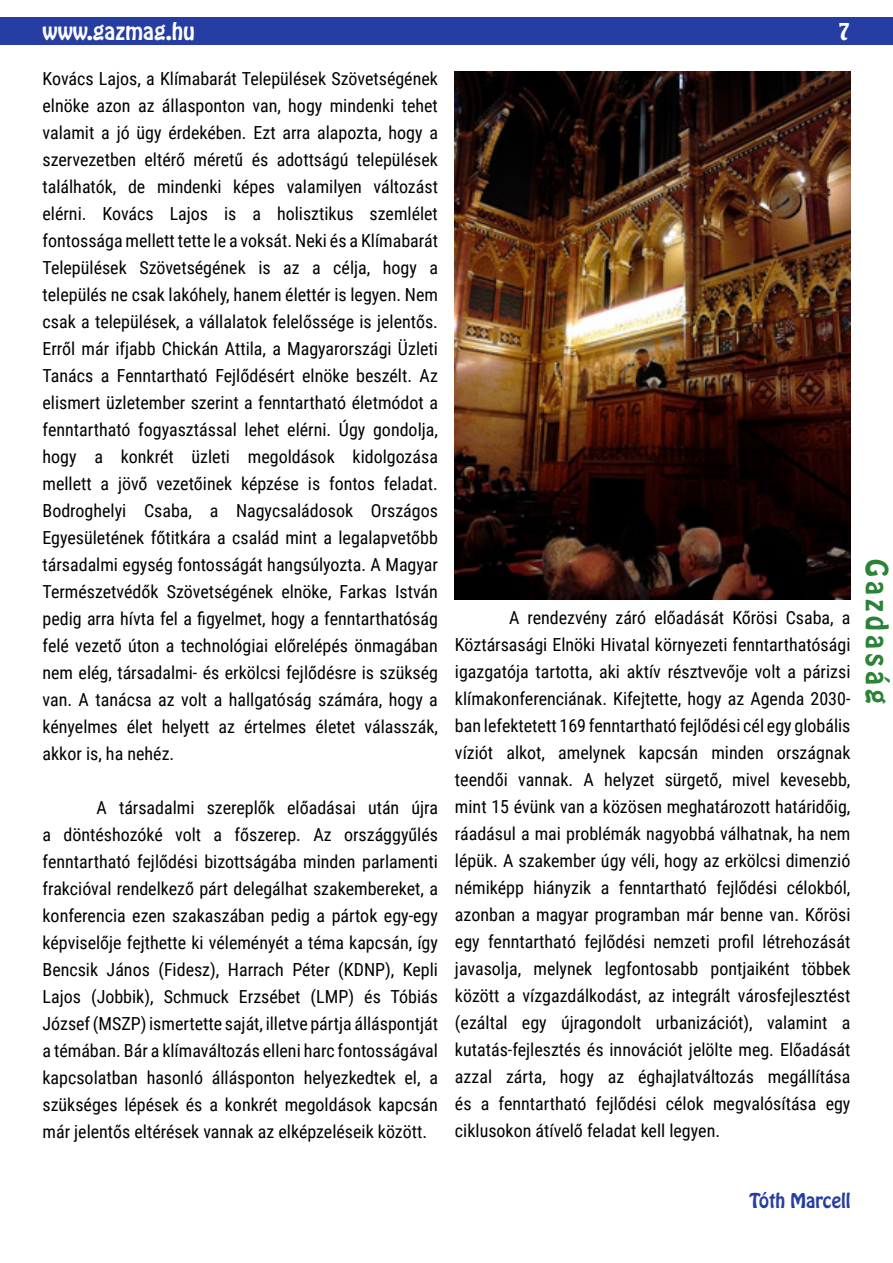
<style>
.page{position:relative;width:893px;height:1263px;background:#fff}
.page>*{position:absolute;margin:0;border:0;box-sizing:border-box;transform-origin:0 0}
.t1{font:27px "Hobo Std";letter-spacing:.15em;color:#2a8336}
.t2{font:21px "Hobo Std Shady";color:#fff}
.t3{font:18px/27px "Roboto Condensed";color:#000;text-align:justify}
.t4{font:18px "Hobo Std";color:#263ea4}
</style>
<div class="page">
<div style="left:0;top:17px;width:446px;height:28px;background:#263ea4"></div>
<div style="left:446px;top:17px;width:447px;height:28px;background:#263ea4"></div>
<img style="left:454px;top:71px;width:396px;height:528px">
<p class="t2" style="left:43px;top:17px;width:154px">www.gazmag.hu</p>
<p class="t2" style="left:838px;top:17px;width:14px">7</p>
<p class="t3" style="left:43px;top:64px;width:397px">Kovács Lajos, a Klímabarát Települések Szövetségének elnöke azon az állasponton van, hogy mindenki tehet valamit a jó ügy érdekében. Ezt arra alapozta, hogy a szervezetben eltérő méretű és adottságú települések találhatók, de mindenki képes valamilyen változást elérni. Kovács Lajos is a holisztikus szemlélet fontossága mellett tette le a voksát. Neki és a Klímabarát Települések Szövetségének is az a célja, hogy a település ne csak lakóhely, hanem élettér is legyen. Nem csak a települések, a vállalatok felelőssége is jelentős.<br>Erről már ifjabb Chickán Attila, a Magyarországi Üzleti Tanács a Fenntartható Fejlődésért elnöke beszélt. Az elismert üzletember szerint a fenntartható életmódot a fenntartható fogyasztással lehet elérni. Úgy gondolja, hogy a konkrét üzleti megoldások kidolgozása mellett a jövő vezetőinek képzése is fontos feladat.<br>Bodroghelyi Csaba, a Nagycsaládosok Országos Egyesületének főtitkára a család mint a legalapvetőbb társadalmi egység fontosságát hangsúlyozta. A Magyar Természetvédők Szövetségének elnöke, Farkas István pedig arra hívta fel a figyelmet, hogy a fenntarthatóság felé vezető úton a technológiai előrelépés önmagában nem elég, társadalmi- és erkölcsi fejlődésre is szükség van. A tanácsa az volt a hallgatóság számára, hogy a kényelmes élet helyett az értelmes életet válasszák, akkor is, ha nehéz.</p>
<p class="t3" style="left:43px;top:793px;width:397px;text-indent:54px">A társadalmi szereplők előadásai után újra a döntéshozóké volt a főszerep. Az országgyűlés fenntartható fejlődési bizottságába minden parlamenti frakcióval rendelkező párt delegálhat szakembereket, a konferencia ezen szakaszában pedig a pártok egy-egy képviselője fejthette ki véleményét a téma kapcsán, így Bencsik János (Fidesz), Harrach Péter (KDNP), Kepli Lajos (Jobbik), Schmuck Erzsébet (LMP) és Tóbiás József (MSZP) ismertette saját, illetve pártja álláspontját a témában. Bár a klímaváltozás elleni harc fontosságával kapcsolatban hasonló állásponton helyezkedtek el, a szükséges lépések és a konkrét megoldások kapcsán már jelentős eltérések vannak az elképzeléseik között.</p>
<p class="t3" style="left:455px;top:603px;width:397px;text-indent:54px">A rendezvény záró előadását Kőrösi Csaba, a Köztársasági Elnöki Hivatal környezeti fenntarthatósági igazgatója tartotta, aki aktív résztvevője volt a párizsi klímakonferenciának. Kifejtette, hogy az Agenda 2030- ban lefektetett 169 fenntartható fejlődési cél egy globális víziót alkot, amelynek kapcsán minden országnak teendői vannak. A helyzet sürgető, mivel kevesebb, mint 15 évünk van a közösen meghatározott határidőig, ráadásul a mai problémák nagyobbá válhatnak, ha nem lépük. A szakember úgy véli, hogy az erkölcsi dimenzió némiképp hiányzik a fenntartható fejlődési célokból, azonban a magyar programban már benne van. Kőrösi egy fenntartható fejlődési nemzeti profil létrehozását javasolja, melynek legfontosabb pontjaiként többek között a vízgazdálkodást, az integrált városfejlesztést (ezáltal egy újragondolt urbanizációt), valamint a kutatás-fejlesztés és innovációt jelölte meg. Előadását azzal zárta, hogy az éghajlatváltozás megállítása és a fenntartható fejlődési célok megvalósítása egy ciklusokon átívelő feladat kell legyen.</p>
<h1 class="t1" style="left:895px;top:559px;width:146px;rotate:90deg">Gazdaság</h1>
<p class="t4" style="left:750px;top:1188px;width:102px">Tóth Marcell</p>
</div>
